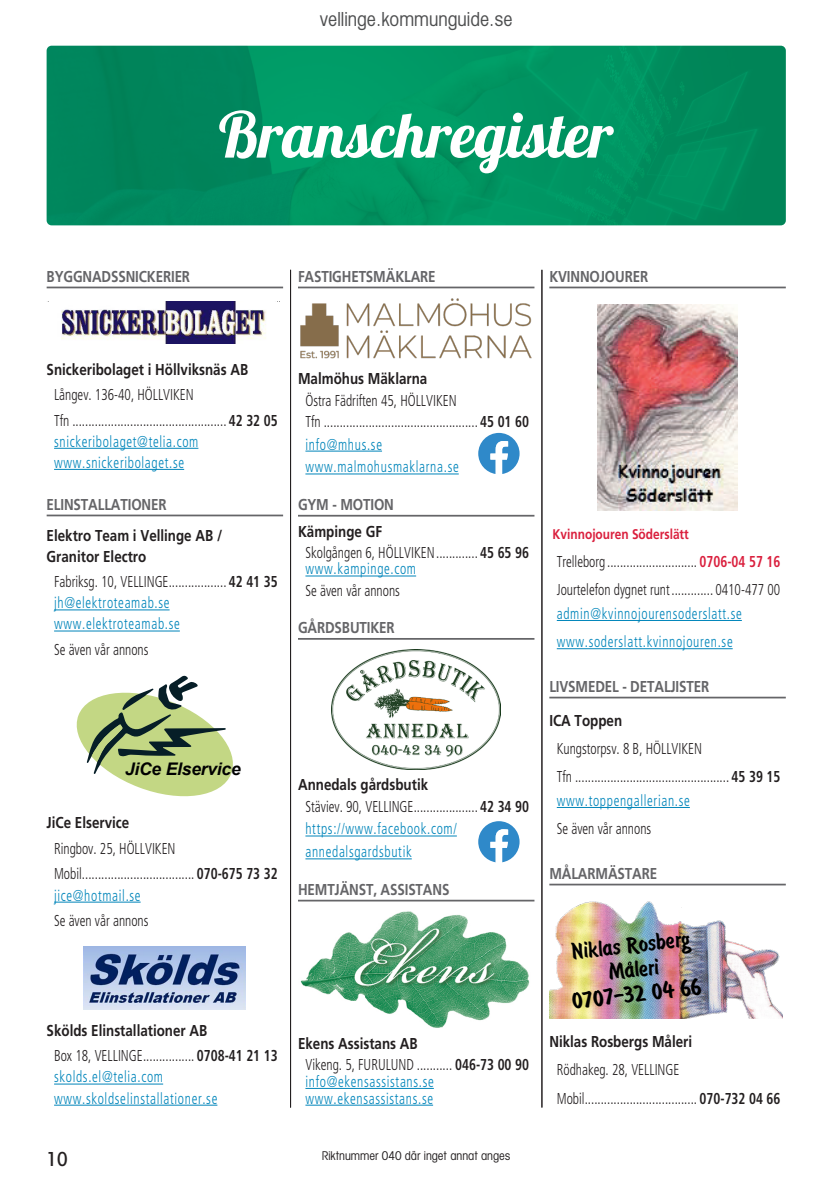
<style>
.page{position:relative;width:837px;height:1186px;background:#fff}
.page>*{position:absolute;margin:0;border:0;box-sizing:border-box;transform-origin:0 0}
.t1{font:63px "Lobster 1.4";color:#fff}
.t2{font:26.25px/24.5px "Dom Casual Normal";color:#000;text-align:center}
.t3{font:condensed 21px "Avant Gard EF";color:#4e4f50}
.t4{font:500 condensed 21px "Avant Gard EF";color:#231f20}
.t5{font:italic 700 17.32px "Arial";letter-spacing:-.01em;color:#000001}
.TEXT{font:300 condensed 15.75px "Frutiger LT Std";color:#231f20;scale:.85 1}
.TEXT_bla{font:300 condensed 15.75px/22.9px "Frutiger LT Std";letter-spacing:.05em;color:#0085ba;scale:.85 1}
.HFTEXT{font:700 15.75px/21px "Frutiger LT Std";color:#231f20;scale:.85 1}
.YRUB{font:700 15.75px "Frutiger LT Std";letter-spacing:-.01em;color:#656568;scale:.85 1}
.RHFTEXT{font:700 14px "Frutiger LT Std";color:#da1f3d;scale:.85 1}
.t6{font:condensed 13.12px "Avant Gard EF";color:#231f20}
.s1{font-weight:700}
.s2{font-weight:700;color:#da1f3d}
</style>
<div class="page">
<hr style="left:47px;top:286px;width:236px;height:2px;background:#656568">
<hr style="left:54px;top:448px;width:144px;height:1px;background:#0085ba">
<hr style="left:54px;top:469px;width:130px;height:1px;background:#0085ba">
<hr style="left:47px;top:514px;width:236px;height:2px;background:#656568">
<hr style="left:54px;top:609px;width:116px;height:1px;background:#0085ba">
<hr style="left:54px;top:630px;width:126px;height:1px;background:#0085ba">
<hr style="left:54px;top:901px;width:87px;height:1px;background:#0085ba">
<hr style="left:54px;top:1083px;width:109px;height:1px;background:#0085ba">
<hr style="left:54px;top:1104px;width:163px;height:1px;background:#0085ba">
<img style="left:61px;top:302px;width:205px;height:41px">
<svg style="left:76px;top:675px;width:157px;height:122px"></svg>
<img style="left:84px;top:946px;width:162px;height:63px">
<hr style="left:298px;top:286px;width:236px;height:2px;background:#656568">
<hr style="left:305px;top:450px;width:77px;height:1px;background:#0085ba">
<hr style="left:305px;top:473px;width:154px;height:1px;background:#0085ba">
<hr style="left:298px;top:514px;width:236px;height:2px;background:#656568">
<hr style="left:305px;top:575px;width:111px;height:1px;background:#0085ba">
<hr style="left:298px;top:638px;width:236px;height:1px;background:#656568">
<hr style="left:305px;top:835px;width:152px;height:1px;background:#0085ba">
<hr style="left:305px;top:858px;width:107px;height:1px;background:#0085ba">
<hr style="left:298px;top:899px;width:236px;height:2px;background:#656568">
<hr style="left:305px;top:1087px;width:129px;height:1px;background:#0085ba">
<hr style="left:305px;top:1104px;width:128px;height:1px;background:#0085ba">
<img style="left:300px;top:298px;width:231px;height:61px">
<img style="left:332px;top:649px;width:169px;height:120px">
<img style="left:300px;top:911px;width:230px;height:117px">
<hr style="left:549px;top:286px;width:237px;height:2px;background:#656568">
<hr style="left:557px;top:620px;width:185px;height:1px;background:#0085ba">
<hr style="left:557px;top:648px;width:176px;height:1px;background:#0085ba">
<hr style="left:549px;top:696px;width:237px;height:2px;background:#656568">
<hr style="left:557px;top:807px;width:133px;height:1px;background:#0085ba">
<hr style="left:549px;top:883px;width:237px;height:2px;background:#656568">
<img style="left:597px;top:305px;width:141px;height:206px">
<img style="left:549px;top:901px;width:233px;height:117px">
<svg style="left:628px;top:961px;width:4px;height:4px"></svg>
<hr style="left:290px;top:270px;width:1px;height:837px;background:#231f20">
<hr style="left:542px;top:270px;width:1px;height:837px;background:#231f20">
<svg style="left:478px;top:433px;width:42px;height:41px"></svg>
<svg style="left:478px;top:821px;width:42px;height:41px"></svg>
<svg style="left:47px;top:46px;width:739px;height:179px;background:#009060"></svg>
<h3 class="t3" style="left:320px;top:8px;width:194px">vellinge.kommunguide.se</h3>
<p class="t1" style="left:219px;top:94px;width:396px">Branschregister</p>
<p class="YRUB" style="left:47px;top:267px;width:170px">BYGGNADSSNICKERIER</p>
<p class="YRUB" style="left:298px;top:267px;width:164px">FASTIGHETSMÄKLARE</p>
<p class="YRUB" style="left:549px;top:267px;width:118px">KVINNOJOURER</p>
<p class="HFTEXT" style="left:47px;top:358px;width:239px">Snickeribolaget i Höllviksnäs AB</p>
<p class="TEXT" style="left:54px;top:385px;width:166px">Långev. 136-40, HÖLLVIKEN</p>
<p class="TEXT" style="left:54px;top:411px;width:265px">Tfn ................................................ <span class="s1">42 32 05</span></p>
<p class="TEXT_bla" style="left:54px;top:430px;width:171px">snickeribolaget@telia.com</p>
<p class="TEXT_bla" style="left:54px;top:451px;width:155px">www.snickeribolaget.se</p>
<p class="YRUB" style="left:47px;top:495px;width:143px">ELINSTALLATIONER</p>
<p class="HFTEXT" style="left:47px;top:524px;width:208px">Elektro Team i Vellinge AB /<br>Granitor Electro</p>
<p class="TEXT" style="left:54px;top:572px;width:265px">Fabriksg. 10, VELLINGE.................. <span class="s1">42 41 35</span></p>
<p class="TEXT_bla" style="left:54px;top:591px;width:137px">jh@elektroteamab.se</p>
<p class="TEXT_bla" style="left:54px;top:612px;width:149px">www.elektroteamab.se</p>
<p class="TEXT" style="left:54px;top:640px;width:113px">Se även vår annons</p>
<p class="HFTEXT" style="left:298px;top:368px;width:154px">Malmöhus Mäklarna</p>
<p class="TEXT" style="left:305px;top:391px;width:179px">Östra Fädriften 45, HÖLLVIKEN</p>
<p class="TEXT" style="left:305px;top:412px;width:265px">Tfn ................................................ <span class="s1">45 01 60</span></p>
<p class="TEXT_bla" style="left:305px;top:433px;width:92px">info@mhus.se</p>
<p class="TEXT_bla" style="left:305px;top:455px;width:182px">www.malmohusmaklarna.se</p>
<p class="YRUB" style="left:298px;top:495px;width:114px">GYM - MOTION</p>
<p class="HFTEXT" style="left:298px;top:520px;width:100px">Kämpinge GF</p>
<p class="TEXT" style="left:305px;top:543px;width:265px">Skolgången 6, HÖLLVIKEN............. <span class="s1">45 65 96</span></p>
<p class="TEXT_bla" style="left:305px;top:557px;width:132px">www.kampinge.com</p>
<p class="TEXT" style="left:305px;top:581px;width:113px">Se även vår annons</p>
<p class="YRUB" style="left:298px;top:618px;width:115px">GÅRDSBUTIKER</p>
<p class="t5" style="left:125px;top:757px;width:117px">JiCe Elservice</p>
<p class="HFTEXT" style="left:47px;top:812px;width:99px">JiCe Elservice</p>
<p class="TEXT" style="left:54px;top:839px;width:144px">Ringbov. 25, HÖLLVIKEN</p>
<p class="TEXT" style="left:54px;top:864px;width:265px">Mobil................................... <span class="s1">070-675 73 32</span></p>
<p class="TEXT_bla" style="left:54px;top:883px;width:103px">jice@hotmail.se</p>
<p class="TEXT" style="left:54px;top:911px;width:113px">Se även vår annons</p>
<p class="HFTEXT" style="left:298px;top:774px;width:155px">Annedals gårdsbutik</p>
<p class="TEXT" style="left:305px;top:797px;width:265px">Stäviev. 90, VELLINGE.................... <span class="s1">42 34 90</span></p>
<p class="TEXT_bla" style="left:305px;top:817px;width:180px">https://www.facebook.com/ annedalsgardsbutik</p>
<p class="YRUB" style="left:298px;top:879px;width:180px">HEMTJÄNST, ASSISTANS</p>
<p class="HFTEXT" style="left:47px;top:1019px;width:191px">Skölds Elinstallationer AB</p>
<p class="TEXT" style="left:54px;top:1046px;width:265px">Box 18, VELLINGE................ <span class="s1">0708-41 21 13</span></p>
<p class="TEXT_bla" style="left:54px;top:1065px;width:130px">skolds.el@telia.com</p>
<p class="TEXT_bla" style="left:54px;top:1086px;width:194px">www.skoldselinstallationer.se</p>
<h3 class="t4" style="left:47px;top:1146px;width:22px">10</h3>
<p class="HFTEXT" style="left:298px;top:1032px;width:142px">Ekens Assistans AB</p>
<p class="TEXT" style="left:305px;top:1055px;width:265px">Vikeng. 5, FURULUND ........... <span class="s1">046-73 00 90</span></p>
<p class="TEXT_bla" style="left:305px;top:1069px;width:153px">info@ekensassistans.se</p>
<p class="TEXT_bla" style="left:305px;top:1086px;width:152px">www.ekensassistans.se</p>
<p class="t6" style="left:322px;top:1148px;width:190px">Riktnummer 040 där inget annat anges</p>
<p class="RHFTEXT" style="left:553px;top:525px;width:162px">Kvinnojouren Söderslätt</p>
<p class="TEXT" style="left:557px;top:552px;width:265px">Trelleborg ............................ <span class="s2">0706-04 57 16</span></p>
<p class="TEXT" style="left:557px;top:580px;width:265px">Jourtelefon dygnet runt............. 0410-477 00</p>
<p class="TEXT_bla" style="left:557px;top:602px;width:219px">admin@kvinnojourensoderslatt.se</p>
<p class="TEXT_bla" style="left:557px;top:630px;width:208px">www.soderslatt.kvinnojouren.se</p>
<p class="YRUB" style="left:549px;top:677px;width:190px">LIVSMEDEL - DETALJISTER</p>
<p class="HFTEXT" style="left:549px;top:709px;width:87px">ICA Toppen</p>
<p class="TEXT" style="left:557px;top:739px;width:172px">Kungstorpsv. 8 B, HÖLLVIKEN</p>
<p class="TEXT" style="left:557px;top:767px;width:265px">Tfn ................................................ <span class="s1">45 39 15</span></p>
<p class="TEXT_bla" style="left:557px;top:789px;width:158px">www.toppengallerian.se</p>
<p class="TEXT" style="left:557px;top:819px;width:113px">Se även vår annons</p>
<p class="YRUB" style="left:549px;top:863px;width:128px">MÅLARMÄSTARE</p>
<p class="t2" style="left:566px;top:941px;width:131px;rotate:-6deg">Niklas Rosberg<br>Maleri<br>0707-32 04 66</p>
<p class="HFTEXT" style="left:549px;top:1030px;width:170px">Niklas Rosbergs Måleri</p>
<p class="TEXT" style="left:557px;top:1060px;width:146px">Rödhakeg. 28, VELLINGE</p>
<p class="TEXT" style="left:557px;top:1088px;width:265px">Mobil................................... <span class="s1">070-732 04 66</span></p>
</div>
